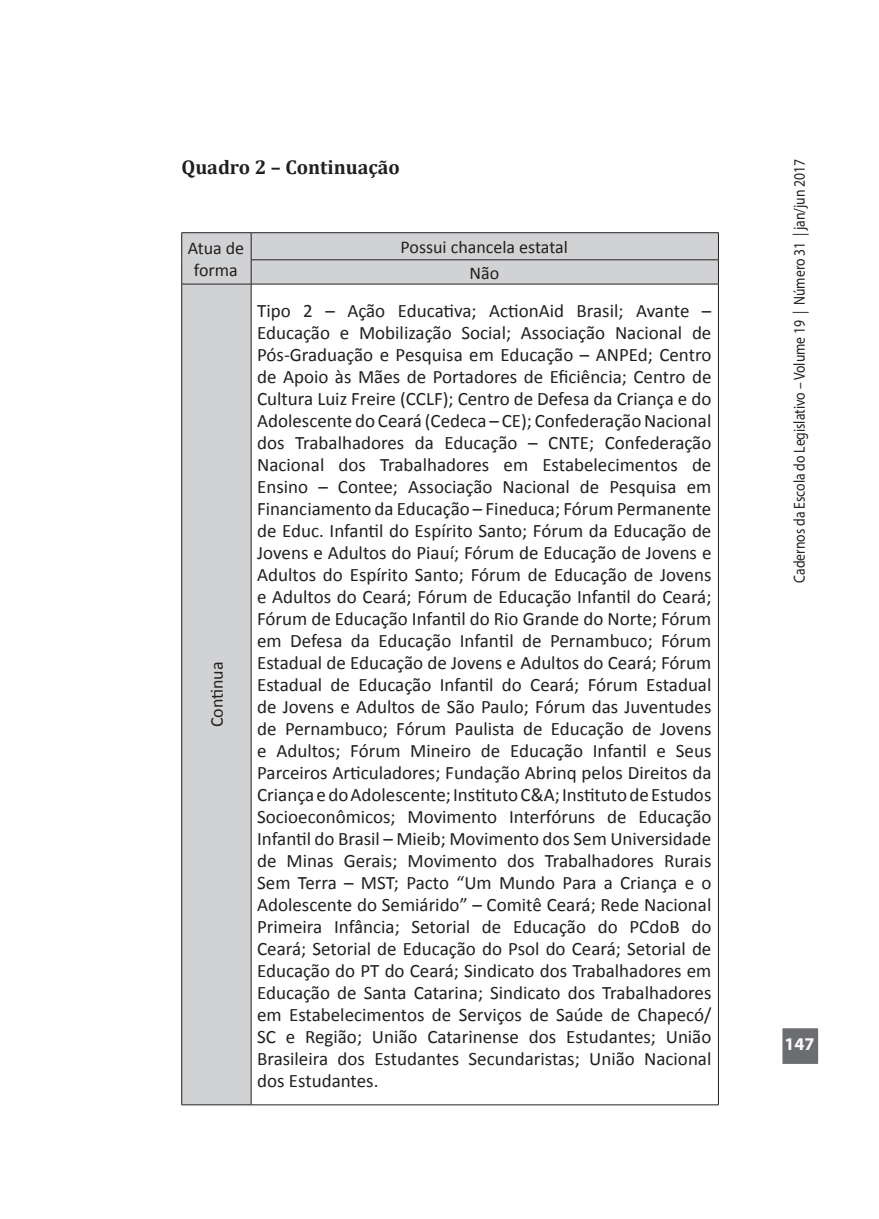
<style>
.page{position:relative;width:879px;height:1219px;background:#fff}
.page>*{position:absolute;margin:0;border:0;box-sizing:border-box;transform-origin:0 0}
.titulo_tabela{font:700 20px "Cambria";color:#231f20}
.tabela_texto{font:19px/22px "Calibri";color:#231f20;text-align:justify}
.tabela_texto-2{font:18px/21.6px "Calibri";color:#231f20;text-align:center}
.t1{font:700 18px "Myriad Pro";color:#fff}
.t2{font:16px "Myriad Pro";color:#231f20;scale:.85 1}
</style>
<div class="page">
<div style="left:780px;top:1026px;width:40px;height:40px;background:#6c6d70;border:2px solid #fff"></div>
<div style="left:182px;top:233px;width:536px;height:871px;background:#d1d2d4"></div>
<div style="left:251px;top:284px;width:467px;height:821px;background:#fff"></div>
<hr style="left:181px;top:232px;width:70px;height:1px;background:#231f20">
<svg style="left:181px;top:233px;width:1px;height:51px"></svg>
<hr style="left:251px;top:232px;width:468px;height:1px;background:#231f20">
<hr style="left:251px;top:259px;width:468px;height:1px;background:#231f20">
<svg style="left:251px;top:233px;width:1px;height:51px"></svg>
<svg style="left:718px;top:233px;width:1px;height:51px"></svg>
<hr style="left:181px;top:284px;width:70px;height:1px;background:#231f20">
<hr style="left:181px;top:284px;width:1px;height:821px;background:#231f20">
<hr style="left:251px;top:284px;width:468px;height:1px;background:#231f20">
<hr style="left:251px;top:284px;width:1px;height:821px;background:#231f20">
<hr style="left:718px;top:284px;width:1px;height:821px;background:#231f20">
<hr style="left:181px;top:1104px;width:70px;height:1px;background:#231f20">
<hr style="left:251px;top:1104px;width:468px;height:1px;background:#231f20">
<p class="titulo_tabela" style="left:181px;top:153px;width:220px">Quadro 2 – Continuação</p>
<p class="tabela_texto-2" style="left:188px;top:238px;width:58px">Atua de forma</p>
<p class="tabela_texto-2" style="left:401px;top:236px;width:169px">Possui chancela estatal</p>
<p class="tabela_texto-2" style="left:469px;top:262px;width:31px">Não</p>
<p class="tabela_texto-2" style="left:206px;top:727px;width:67px;rotate:-90deg">Continua</p>
<p class="tabela_texto" style="left:257px;top:299px;width:456px">Tipo 2 – Ação Educativa; ActionAid Brasil; Avante – Educação e Mobilização Social; Associação Nacional de Pós-Graduação e Pesquisa em Educação – ANPEd; Centro de Apoio às Mães de Portadores de Eficiência; Centro de Cultura Luiz Freire (CCLF); Centro de Defesa da Criança e do Adolescente do Ceará (Cedeca – CE); Confederação Nacional dos Trabalhadores da Educação – CNTE; Confederação Nacional dos Trabalhadores em Estabelecimentos de Ensino – Contee; Associação Nacional de Pesquisa em Financiamento da Educação – Fineduca; Fórum Permanente de Educ. Infantil do Espírito Santo; Fórum da Educação de Jovens e Adultos do Piauí; Fórum de Educação de Jovens e Adultos do Espírito Santo; Fórum de Educação de Jovens e Adultos do Ceará; Fórum de Educação Infantil do Ceará; Fórum de Educação Infantil do Rio Grande do Norte; Fórum em Defesa da Educação Infantil de Pernambuco; Fórum Estadual de Educação de Jovens e Adultos do Ceará; Fórum Estadual de Educação Infantil do Ceará; Fórum Estadual de Jovens e Adultos de São Paulo; Fórum das Juventudes de Pernambuco; Fórum Paulista de Educação de Jovens e Adultos; Fórum Mineiro de Educação Infantil e Seus Parceiros Articuladores; Fundação Abrinq pelos Direitos da Criança e do Adolescente; Instituto C&amp;A; Instituto de Estudos Socioeconômicos; Movimento Interfóruns de Educação Infantil do Brasil – Mieib; Movimento dos Sem Universidade de Minas Gerais; Movimento dos Trabalhadores Rurais Sem Terra – MST; Pacto “Um Mundo Para a Criança e o Adolescente do Semiárido” – Comitê Ceará; Rede Nacional Primeira Infância; Setorial de Educação do PCdoB do Ceará; Setorial de Educação do Psol do Ceará; Setorial de Educação do PT do Ceará; Sindicato dos Trabalhadores em Educação de Santa Catarina; Sindicato dos Trabalhadores em Estabelecimentos de Serviços de Saúde de Chapecó/ SC e Região; União Catarinense dos Estudantes; União Brasileira dos Estudantes Secundaristas; União Nacional dos Estudantes.</p>
<p class="t2" style="left:789px;top:583px;width:500px;rotate:-90deg">Cadernos da Escola do Legislativo – Volume 19 | Número 31 | jan/jun 2017</p>
<p class="t1" style="left:784px;top:1032px;width:31px">147</p>
</div>
